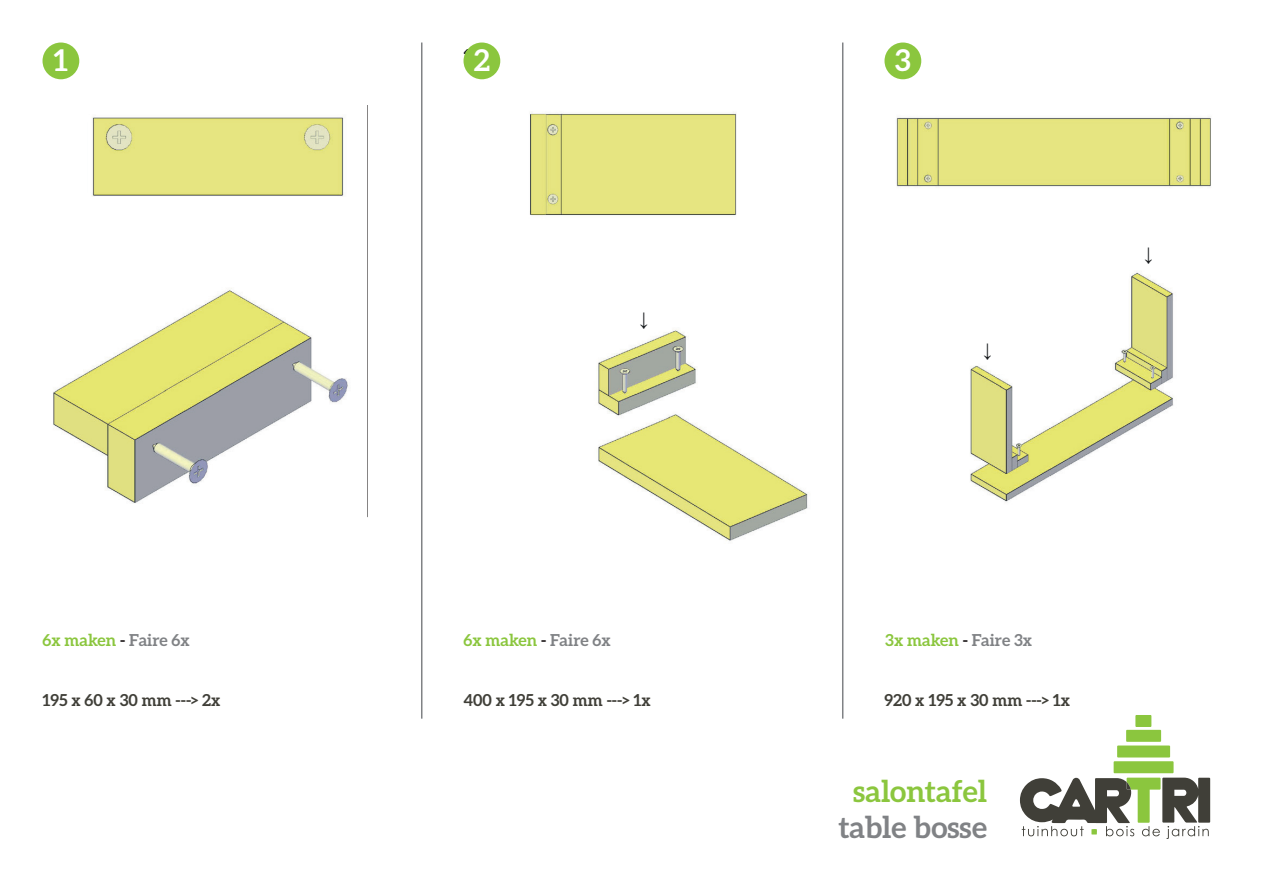
<style>
.page{position:relative;width:1263px;height:893px;background:#fff}
.page>*{position:absolute;margin:0;border:0;box-sizing:border-box;transform-origin:0 0}
.t1{font:700 30px "Aleo";color:#8bc63e}
.t2{font:700 30px "Aleo";color:#808285}
.t3{font:700 30px "Aleo";color:#fff}
.t4{font:19.05px "Tahoma";color:#14171a}
.t5{font:17.55px "Tahoma";color:#14171a}
.t6{font:700 16.5px "Aleo";color:#403f38}
.t7{font:700 16.5px "Aleo";color:#8bc63e}
.s1{color:#231f20}
.s2{color:#808285}
</style>
<div class="page">
<img style="left:53px;top:105px;width:315px;height:412px">
<hr style="left:368px;top:105px;width:1px;height:412px;background:#231f20">
<img style="left:470px;top:50px;width:338px;height:491px">
<img style="left:891px;top:47px;width:320px;height:455px">
<div style="left:1113px;top:761px;width:60px;height:12px;background:#8bc63e"></div>
<div style="left:1117px;top:745px;width:53px;height:12px;background:#8bc63e"></div>
<div style="left:1126px;top:730px;width:35px;height:12px;background:#8bc63e"></div>
<div style="left:1135px;top:715px;width:16px;height:12px;background:#8bc63e"></div>
<svg style="left:1020px;top:778px;width:190px;height:61px"></svg>
<div style="left:453px;top:233px;width:142px;height:148px;background:#fff"></div>
<div style="left:16px;top:211px;width:126px;height:95px;background:#fff"></div>
<div style="left:885px;top:241px;width:93px;height:124px;background:#fff"></div>
<div style="left:941px;top:211px;width:92px;height:124px;background:#fff"></div>
<hr style="left:421px;top:43px;width:1px;height:676px;background:#808285">
<hr style="left:842px;top:43px;width:1px;height:676px;background:#808285">
<div style="left:43px;top:43px;width:36px;height:36px;background:#8bc63e;border-radius:50%"></div>
<div style="left:463px;top:43px;width:37px;height:36px;background:#8bc63e;border-radius:50%"></div>
<div style="left:884px;top:43px;width:37px;height:36px;background:#8bc63e;border-radius:50%"></div>
<p class="t5" style="left:463px;top:36px;width:16px">2.</p>
<h1 class="t3" style="left:54px;top:43px;width:16px">1</h1>
<h1 class="t3" style="left:474px;top:43px;width:18px">2</h1>
<h1 class="t3" style="left:895px;top:43px;width:17px">3</h1>
<p class="t4" style="left:639px;top:306px;width:11px">↓</p>
<p class="t4" style="left:983px;top:336px;width:11px">↓</p>
<p class="t4" style="left:1144px;top:240px;width:11px">↓</p>
<p class="t7" style="left:43px;top:631px;width:149px">6x maken <span class="s1">-</span> <span class="s2">Faire 6x</span></p>
<p class="t7" style="left:463px;top:631px;width:149px">6x maken <span class="s1">-</span> <span class="s2">Faire 6x</span></p>
<p class="t7" style="left:885px;top:631px;width:149px">3x maken <span class="s1">-</span> <span class="s2">Faire 3x</span></p>
<p class="t6" style="left:43px;top:691px;width:179px">195 x 60 x 30 mm ---&gt; 2x</p>
<p class="t6" style="left:463px;top:691px;width:189px">400 x 195 x 30 mm ---&gt; 1x</p>
<p class="t6" style="left:884px;top:691px;width:187px">920 x 195 x 30 mm ---&gt; 1x</p>
<h1 class="t1" style="left:853px;top:774px;width:135px">salontafel</h1>
<h1 class="t2" style="left:838px;top:810px;width:150px">table bosse</h1>
</div>
